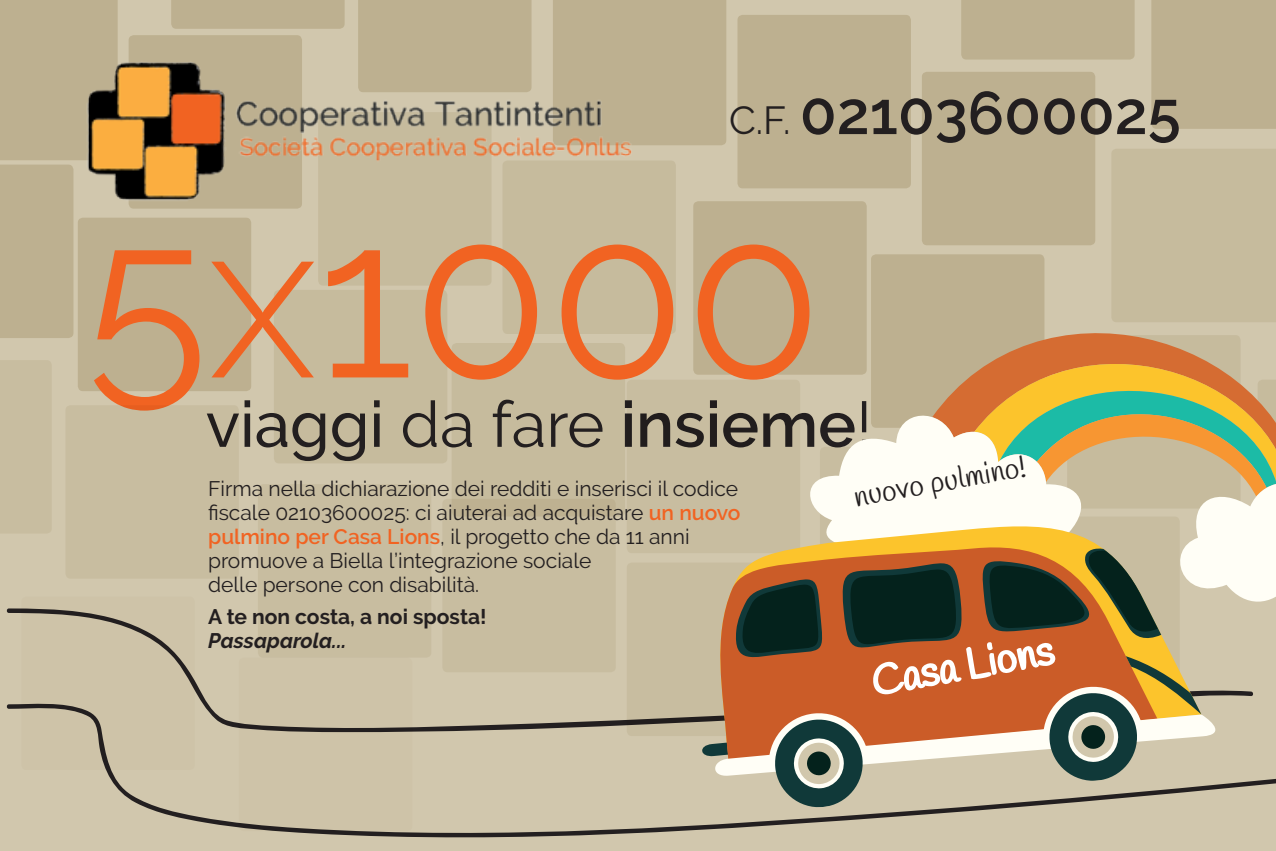
<style>
.page{position:relative;width:1276px;height:851px;background:#fff}
.page>*{position:absolute;margin:0;border:0;box-sizing:border-box;transform-origin:0 0}
.t1{font:222.6px "Raleway";color:#f16322}
.t2{font:63.6px "Raleway";letter-spacing:-.005em;color:#231f20}
.t3{font:600 60px "Raleway";color:#231f20}
.t4{font:41.7px "Handlee";color:#fff}
.t5{font:30px "Handlee";color:#231f20}
.t6{font:21px/24px "Raleway";color:#231f20}
.t7{font:700 21px "Raleway";color:#231f20}
.t8{font:italic 700 21px "Raleway";color:#231f20}
.s1{font-weight:400;font-size:39px}
.s2{font-weight:300}
.s3{font-weight:500}
.s4{font-weight:600}
.s5{font-weight:600;color:#f16322}
</style>
<div class="page">
<div style="left:0;top:0;width:1276px;height:850px;background:#d1c7ad"></div>
<div style="left:0;top:0;width:118px;height:338px;background:#bdb090"></div>
<div style="left:129px;top:35px;width:173px;height:174px;background:#bdb090;border-radius:5px"></div>
<div style="left:78px;top:218px;width:173px;height:173px;background:#bdb090;border-radius:5px"></div>
<div style="left:318px;top:112px;width:173px;height:173px;background:#c6bb9d;border-radius:5px"></div>
<div style="left:274px;top:290px;width:173px;height:173px;background:#c6bb9d;border-radius:5px"></div>
<div style="left:502px;top:160px;width:174px;height:174px;background:#c6bb9d;border-radius:5px"></div>
<div style="left:452px;top:343px;width:173px;height:173px;background:#c6bb9d;border-radius:5px"></div>
<div style="left:358px;top:0;width:173px;height:54px;background:#bdb090"></div>
<div style="left:553px;top:0;width:173px;height:145px;background:#bdb090"></div>
<div style="left:737px;top:15px;width:174px;height:173px;background:#bdb090;border-radius:5px"></div>
<div style="left:693px;top:201px;width:173px;height:173px;background:#bdb090;border-radius:5px"></div>
<div style="left:922px;top:72px;width:173px;height:173px;background:#bdb090;border-radius:5px"></div>
<div style="left:871px;top:254px;width:173px;height:173px;background:#bdb090;border-radius:5px"></div>
<div style="left:1112px;top:149px;width:164px;height:164px;background:#c6bb9d"></div>
<div style="left:1151px;top:0;width:125px;height:129px;background:#bdb090"></div>
<img style="left:65px;top:54px;width:589px;height:157px">
<svg style="left:6px;top:701px;width:988px;height:137px"></svg>
<div style="left:961px;top:0;width:173px;height:60px;background:#bdb090"></div>
<div style="left:171px;top:0;width:174px;height:29px;background:#bdb090"></div>
<div style="left:0;top:360px;width:51px;height:173px;background:#c8bda0"></div>
<div style="left:65px;top:405px;width:174px;height:173px;background:#c8bda0;border-radius:5px"></div>
<div style="left:258px;top:484px;width:173px;height:173px;background:#c8bda0;border-radius:5px"></div>
<div style="left:442px;top:498px;width:174px;height:174px;background:linear-gradient(to right,#c7bc9f,#c7bc9e);border-radius:5px"></div>
<div style="left:627px;top:379px;width:173px;height:174px;background:#c8bda0;border-radius:5px"></div>
<div style="left:627px;top:562px;width:173px;height:174px;background:#c8bda0;border-radius:5px"></div>
<div style="left:239px;top:657px;width:173px;height:174px;background:#d1c7ad;border-radius:5px"></div>
<div style="left:21px;top:596px;width:174px;height:173px;background:#d1c7ad;border-radius:5px"></div>
<svg style="left:1000px;top:313px;width:276px;height:44px"></svg>
<svg style="left:698px;top:357px;width:578px;height:452px"></svg>
<h3 class="t3" style="left:729px;top:78px;width:453px"><span class="s1">C.F.</span> 02103600025</h3>
<h1 class="t1" style="left:86px;top:169px;width:737px">5<span class="s2">x</span>1000</h1>
<h2 class="t2" style="left:206px;top:387px;width:668px"><span class="s3">viaggi</span> da fare <span class="s4">insieme</span>!</h2>
<h3 class="t5" style="left:851px;top:479px;width:176px;rotate:-10deg">nuovo pulmino!</h3>
<p class="t6" style="left:208px;top:476px;width:534px">Firma nella dichiarazione dei redditi e inserisci il codice fiscale 02103600025: ci aiuterai ad acquistare <span class="s5">un nuovo pulmino per Casa Lions</span>, il progetto che da 11 anni promuove a Biella l’integrazione sociale<br>delle persone con disabilità.</p>
<p class="t7" style="left:208px;top:605px;width:280px">A te non costa, a noi sposta!</p>
<p class="t8" style="left:208px;top:628px;width:140px">Passaparola...</p>
<h3 class="t4" style="left:868px;top:656px;width:186px;rotate:-10deg">Casa Lions</h3>
</div>
